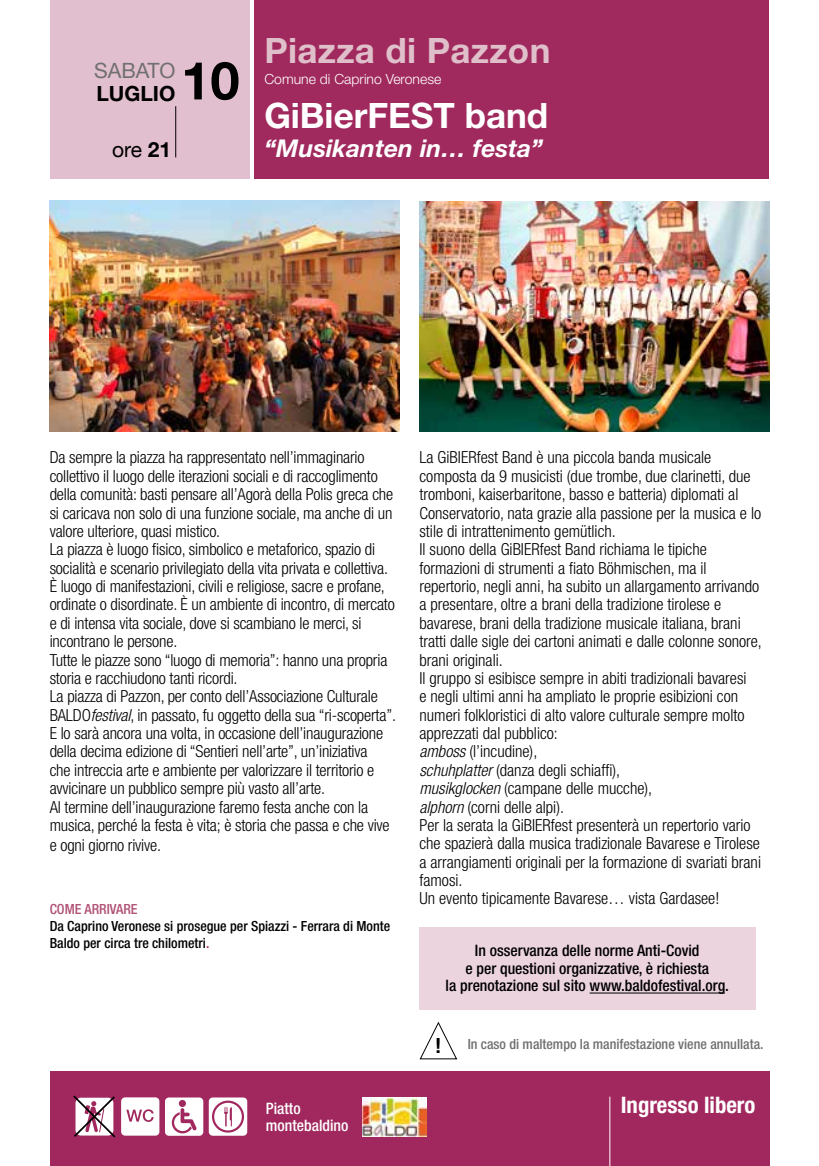
<style>
.page{position:relative;width:819px;height:1166px;background:#fff}
.page>*{position:absolute;margin:0;border:0;box-sizing:border-box;transform-origin:0 0}
.t1{font:700 52.5px "Helvetica Neue LT Std";color:#000}
.t2{font:700 35px "Helvetica Neue LT Std";letter-spacing:.01em;color:#dfbfca}
.t3{font:700 35px "Helvetica Neue LT Std";color:#fff}
.t4{font:italic 700 24.5px "Helvetica Neue LT Std";color:#fff}
.t5{font:700 condensed 22.75px "Helvetica Neue LT Std";color:#fff}
.t6{font:21px "Helvetica Neue";color:#706f6f}
.t7{font:700 21px "Helvetica Neue LT Std";color:#000}
.t8{font:21px "Helvetica Neue";color:#000}
.t9{font:700 condensed 21px "Helvetica Neue LT Std";color:#000}
.t10{font:300 condensed 16.62px/18.4px "Helvetica Neue LT Std";letter-spacing:-.01em;color:#000}
.t11{font:500 condensed 15.75px/17.5px "Helvetica Neue LT Std";color:#000;text-align:center}
.t12{font:500 condensed 15.75px/17.5px "Helvetica Neue LT Std";color:#fff}
.t13{font:500 condensed 14px/16.8px "Helvetica Neue LT Std";color:#000}
.t14{font:500 condensed 14px "Helvetica Neue LT Std";color:#706f6f}
.t15{font:300 14px "Helvetica Neue LT Std";color:#fff}
.t16{font:500 condensed 14px "Helvetica Neue LT Std";color:#b15377}
.s1{font-family:"Helvetica Neue LT Std";font-weight:700}
.s2{font-style:italic}
.s3{color:#a1285e}
</style>
<div class="page">
<img style="left:50px;top:201px;width:349px;height:231px">
<div style="left:50px;top:1071px;width:719px;height:95px;background:#a1285e"></div>
<hr style="left:609px;top:1096px;width:1px;height:70px;background:#fff">
<svg style="left:419px;top:1022px;width:38px;height:37px"></svg>
<img style="left:419px;top:201px;width:350px;height:231px">
<div style="left:50px;top:0;width:199px;height:179px;background:#e2bfce"></div>
<div style="left:254px;top:0;width:515px;height:179px;background:#a0295d"></div>
<hr style="left:175px;top:106px;width:1px;height:51px;background:#000">
<svg style="left:165px;top:1097px;width:38px;height:39px"></svg>
<svg style="left:209px;top:1097px;width:38px;height:39px"></svg>
<div style="left:419px;top:927px;width:336px;height:82px;background:#ecd4df"></div>
<hr style="left:589px;top:992px;width:136px;height:1px;background:#000">
<img style="left:362px;top:1097px;width:64px;height:39px">
<svg style="left:73px;top:1095px;width:86px;height:43px"></svg>
<p class="t6" style="left:94px;top:56px;width:81px">SABATO</p>
<p class="t7" style="left:96px;top:81px;width:80px">LUGLIO</p>
<h1 class="t1" style="left:181px;top:48px;width:60px">10</h1>
<p class="t8" style="left:112px;top:134px;width:61px">ore <span class="s1">21</span></p>
<h2 class="t2" style="left:264px;top:29px;width:287px">Piazza di Pazzon</h2>
<p class="t15" style="left:264px;top:71px;width:178px">Comune di Caprino Veronese</p>
<h2 class="t3" style="left:264px;top:94px;width:285px">GiBierFEST band</h2>
<h3 class="t4" style="left:264px;top:134px;width:280px">“Musikanten in… festa”</h3>
<p class="t10" style="left:50px;top:448px;width:348px">Da sempre la piazza ha rappresentato nell’immaginario collettivo il luogo delle iterazioni sociali e di raccoglimento della comunità: basti pensare all’Agorà della Polis greca che si caricava non solo di una funzione sociale, ma anche di un valore ulteriore, quasi mistico.<br>La piazza è luogo fisico, simbolico e metaforico, spazio di socialità e scenario privilegiato della vita privata e collettiva.<br>È luogo di manifestazioni, civili e religiose, sacre e profane, ordinate o disordinate. È un ambiente di incontro, di mercato e di intensa vita sociale, dove si scambiano le merci, si incontrano le persone.<br>Tutte le piazze sono “luogo di memoria”: hanno una propria storia e racchiudono tanti ricordi.<br>La piazza di Pazzon, per conto dell’Associazione Culturale BALDO<span class="s2">festival</span>, in passato, fu oggetto della sua “ri-scoperta”.<br>E lo sarà ancora una volta, in occasione dell’inaugurazione della decima edizione di “Sentieri nell’arte”, un’iniziativa<br>che intreccia arte e ambiente per valorizzare il territorio e avvicinare un pubblico sempre più vasto all’arte.<br>Al termine dell’inaugurazione faremo festa anche con la musica, perché la festa è vita; è storia che passa e che vive</p>
<p class="t10" style="left:50px;top:836px;width:113px">e ogni giorno rivive.</p>
<p class="t16" style="left:50px;top:901px;width:89px">COME ARRIVARE</p>
<p class="t13" style="left:50px;top:917px;width:342px">Da Caprino Veronese si prosegue per Spiazzi - Ferrara di Monte<br>Baldo per circa tre chilometri<span class="s3">.</span></p>
<p class="t12" style="left:266px;top:1099px;width:84px">Piatto montebaldino</p>
<p class="t10" style="left:419px;top:448px;width:344px">La GiBIERfest Band è una piccola banda musicale composta da 9 musicisti (due trombe, due clarinetti, due tromboni, kaiserbaritone, basso e batteria) diplomati al Conservatorio, nata grazie alla passione per la musica e lo stile di intrattenimento gemütlich.<br>Il suono della GiBIERfest Band richiama le tipiche formazioni di strumenti a fiato Böhmischen, ma il repertorio, negli anni, ha subito un allargamento arrivando a presentare, oltre a brani della tradizione tirolese e bavarese, brani della tradizione musicale italiana, brani tratti dalle sigle dei cartoni animati e dalle colonne sonore, brani originali.<br>Il gruppo si esibisce sempre in abiti tradizionali bavaresi<br>e negli ultimi anni ha ampliato le proprie esibizioni con numeri folkloristici di alto valore culturale sempre molto apprezzati dal pubblico:<br><span class="s2">amboss</span> (l’incudine),<br><span class="s2">schuhplatter</span> (danza degli schiaffi),<br><span class="s2">musikglocken</span> (campane delle mucche),<br><span class="s2">alphorn</span> (corni delle alpi).<br>Per la serata la GiBIERfest presenterà un repertorio vario che spazierà dalla musica tradizionale Bavarese e Tirolese a arrangiamenti originali per la formazione di svariati brani famosi.<br>Un evento tipicamente Bavarese… vista Gardasee!</p>
<p class="t11" style="left:445px;top:942px;width:284px">In osservanza delle norme Anti-Covid<br>e per questioni organizzative, è richiesta<br>la prenotazione sul sito www.baldofestival.org.</p>
<p class="t9" style="left:435px;top:1033px;width:8px">!</p>
<p class="t14" style="left:467px;top:1036px;width:297px">In caso di maltempo la manifestazione viene annullata.</p>
<h3 class="t5" style="left:620px;top:1091px;width:136px">Ingresso libero</h3>
</div>
